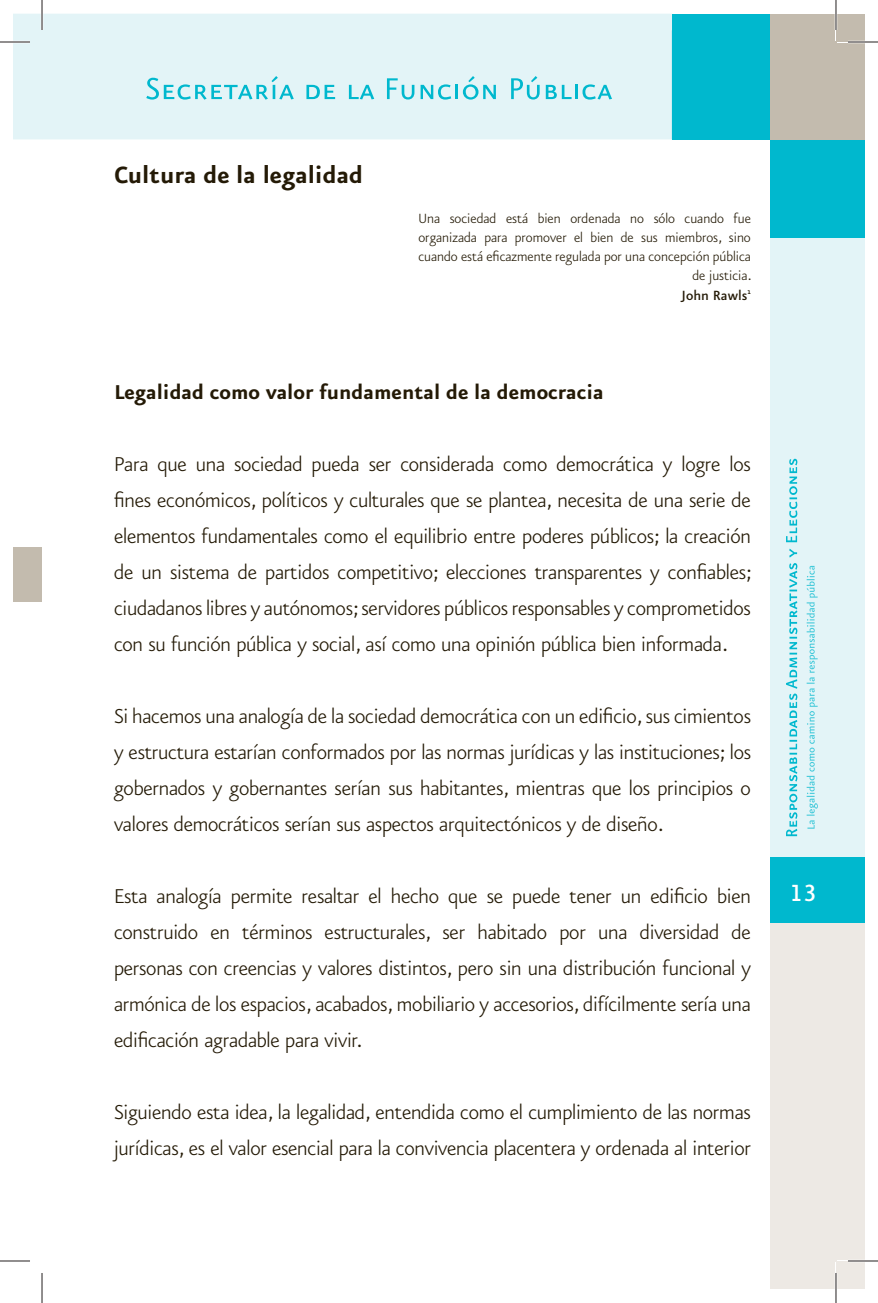
<style>
.page{position:relative;width:878px;height:1303px;background:#fff}
.page>*{position:absolute;margin:0;border:0;box-sizing:border-box;transform-origin:0 0}
.t1{font:700 28px "Eureka Sans";color:#241a06}
.t2{font:28px "Eureka Sans Medium Caps";color:#fff}
.t3{font:300 24px/36px "Eureka Sans";letter-spacing:-.01em;color:#241a06;text-align:justify}
.t4{font:700 24px "Eureka Sans";color:#241a06}
.t5{font:300 16px/19.2px "Eureka Sans";color:#241a06;text-align:right}
.s1{font-weight:500}
</style>
<div class="page">
<div style="left:14px;top:14px;width:28px;height:125px;background:#e3f4f7"></div>
<div style="left:42px;top:14px;width:630px;height:125px;background:#e3f4f7"></div>
<div style="left:770px;top:139px;width:94px;height:99px;background:#00b8ce"></div>
<div style="left:770px;top:238px;width:94px;height:619px;background:#e3f4f7"></div>
<div style="left:770px;top:923px;width:94px;height:366px;background:#ede9e4"></div>
<div style="left:672px;top:14px;width:98px;height:125px;background:#00b8ce"></div>
<div style="left:770px;top:14px;width:94px;height:125px;background:#c3bbae"></div>
<div style="left:770px;top:857px;width:94px;height:66px;background:#00b8ce"></div>
<svg style="left:835px;top:30px;width:16px;height:13px"></svg>
<svg style="left:835px;top:1260px;width:13px;height:12px"></svg>
<svg style="left:786px;top:459px;width:11px;height:377px"></svg>
<svg style="left:806px;top:566px;width:12px;height:263px"></svg>
<svg style="left:146px;top:76px;width:148px;height:24px;background:#afe6ed"></svg>
<svg style="left:306px;top:85px;width:29px;height:14px"></svg>
<svg style="left:349px;top:85px;width:25px;height:14px"></svg>
<svg style="left:387px;top:78px;width:27px;height:22px"></svg>
<svg style="left:420px;top:84px;width:31px;height:16px"></svg>
<hr style="left:455px;top:85px;width:3px;height:14px;background:#00b8ce">
<svg style="left:463px;top:76px;width:33px;height:24px"></svg>
<svg style="left:511px;top:76px;width:28px;height:24px"></svg>
<svg style="left:546px;top:85px;width:25px;height:14px"></svg>
<hr style="left:575px;top:85px;width:3px;height:14px;background:#00b8ce">
<svg style="left:582px;top:84px;width:30px;height:16px"></svg>
<div style="left:14px;top:547px;width:28px;height:55px;background:#c3bbae"></div>
<hr style="left:0;top:41px;width:30px;height:2px;background:#fff">
<hr style="left:848px;top:41px;width:30px;height:2px;background:#fff">
<hr style="left:848px;top:1260px;width:30px;height:2px;background:#fff">
<hr style="left:41px;top:0;width:2px;height:30px;background:#fff">
<hr style="left:834px;top:0;width:3px;height:30px;background:#fff">
<hr style="left:834px;top:1273px;width:3px;height:30px;background:#fff">
<hr style="left:0;top:42px;width:30px;height:1px;background:#241f1f">
<hr style="left:848px;top:42px;width:30px;height:1px;background:#241f1f">
<hr style="left:0;top:1261px;width:30px;height:1px;background:#241f1f">
<hr style="left:848px;top:1261px;width:30px;height:1px;background:#241f1f">
<hr style="left:42px;top:0;width:1px;height:30px;background:#241f1f">
<hr style="left:42px;top:1273px;width:1px;height:30px;background:#241f1f">
<hr style="left:835px;top:0;width:1px;height:30px;background:#241f1f">
<hr style="left:835px;top:1273px;width:1px;height:30px;background:#241f1f">
<p class="t1" style="left:114px;top:161px;width:250px">Cultura de la legalidad</p>
<p class="t5" style="left:418px;top:209px;width:335px">Una sociedad está bien ordenada no sólo cuando fue organizada para promover el bien de sus miembros, sino cuando está eficazmente regulada por una concepción pública de justicia.<br><span class="s1">John Rawls</span><sup>1</sup></p>
<p class="t4" style="left:114px;top:380px;width:491px">Legalidad como valor fundamental de la democracia</p>
<p class="t3" style="left:114px;top:447px;width:639px">Para que una sociedad pueda ser considerada como democrática y logre los fines económicos, políticos y culturales que se plantea, necesita de una serie de elementos fundamentales como el equilibrio entre poderes públicos; la creación de un sistema de partidos competitivo; elecciones transparentes y confiables; ciudadanos libres y autónomos; servidores públicos responsables y comprometidos con su función pública y social, así como una opinión pública bien informada.</p>
<p class="t3" style="left:114px;top:699px;width:638px">Si hacemos una analogía de la sociedad democrática con un edificio, sus cimientos y estructura estarían conformados por las normas jurídicas y las instituciones; los gobernados y gobernantes serían sus habitantes, mientras que los principios o valores democráticos serían sus aspectos arquitectónicos y de diseño.</p>
<p class="t3" style="left:114px;top:879px;width:638px">Esta analogía permite resaltar el hecho que se puede tener un edificio bien construido en términos estructurales, ser habitado por una diversidad de personas con creencias y valores distintos, pero sin una distribución funcional y armónica de los espacios, acabados, mobiliario y accesorios, difícilmente sería una edificación agradable para vivir.</p>
<p class="t3" style="left:114px;top:1095px;width:638px">Siguiendo esta idea, la legalidad, entendida como el cumplimiento de las normas jurídicas, es el valor esencial para la convivencia placentera y ordenada al interior</p>
<p class="t2" style="left:789px;top:879px;width:28px">13</p>
</div>
